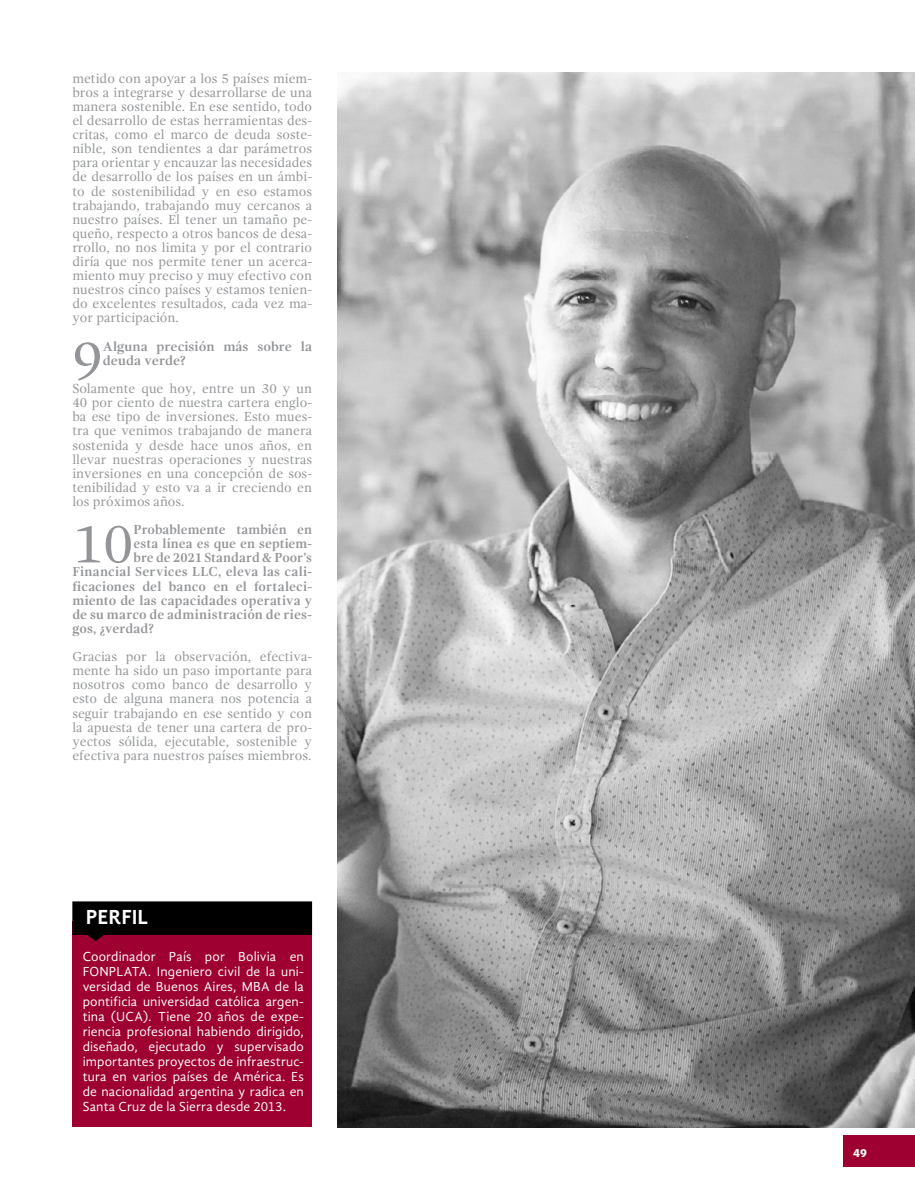
<style>
.page{position:relative;width:915px;height:1191px;background:#fff}
.page>*{position:absolute;margin:0;border:0;box-sizing:border-box;transform-origin:0 0}
.t1{font:55.65px "Gandhi Serif";color:#939598}
.t2{font:700 21px "Gandhi Sans";color:#fff}
.t3{font:13.5px/14.1px "Gandhi Serif";color:#939598;text-align:justify}
.t4{font:13.5px/15px "Gandhi Sans";letter-spacing:.01em;color:#fff;text-align:justify}
.t5{font:700 13.5px/14.1px "Gandhi Serif";letter-spacing:.005em;color:#939598}
.t6{font:700 12px "Amplitude";color:#fff}
</style>
<div class="page">
<img style="left:337px;top:72px;width:577px;height:1055px">
<div style="left:72px;top:921px;width:240px;height:206px;background:#9e0032"></div>
<svg style="left:72px;top:901px;width:240px;height:40px;background:#1a020a"></svg>
<div style="left:843px;top:1135px;width:71px;height:32px;background:#9e0032"></div>
<p class="t3" style="left:72px;top:71px;width:241px">metido con apoyar a los 5 países miem&shy;bros a integrarse y desarrollarse de una manera sostenible. En ese sentido, todo el desarrollo de estas herramientas des&shy;critas, como el marco de deuda soste&shy;nible, son tendientes a dar parámetros para orientar y encauzar las necesidades de desarrollo de los países en un ámbi&shy;to de sostenibilidad y en eso estamos trabajando, trabajando muy cercanos a nuestro países. El tener un tamaño pe&shy;queño, respecto a otros bancos de desa&shy;rrollo, no nos limita y por el contrario diría que nos permite tener un acerca&shy;miento muy preciso y muy efectivo con nuestros cinco países y estamos tenien&shy;do excelentes resultados, cada vez ma&shy;yor participación.</p>
<h1 class="t1" style="left:72px;top:329px;width:32px">9</h1>
<p class="t5" style="left:103px;top:339px;width:210px">Alguna precisión más sobre la deuda verde?</p>
<p class="t3" style="left:72px;top:381px;width:241px">Solamente que hoy, entre un 30 y un 40 por ciento de nuestra cartera englo&shy;ba ese tipo de inversiones. Esto mues&shy;tra que venimos trabajando de manera sostenida y desde hace unos años, en llevar nuestras operaciones y nuestras inversiones en una concepción de sos&shy;tenibilidad y esto va a ir creciendo en los próximos años.</p>
<h1 class="t1" style="left:72px;top:512px;width:63px">10</h1>
<p class="t5" style="left:133px;top:522px;width:180px">Probablemente también en</p>
<p class="t5" style="left:133px;top:536px;width:180px">esta línea es que en septiem-</p>
<p class="t5" style="left:133px;top:551px;width:180px">bre de 2021 Standard &amp; Poor’s</p>
<p class="t5" style="left:72px;top:565px;width:241px">Financial Services LLC, eleva las cali-</p>
<p class="t5" style="left:72px;top:579px;width:241px">ficaciones del banco en el fortaleci-</p>
<p class="t5" style="left:72px;top:593px;width:241px">miento de las capacidades operativa y</p>
<p class="t5" style="left:72px;top:607px;width:241px">de su marco de administración de ries-</p>
<p class="t5" style="left:72px;top:621px;width:83px">gos, ¿verdad?</p>
<p class="t3" style="left:72px;top:649px;width:241px">Gracias por la observación, efectiva&shy;mente ha sido un paso importante para nosotros como banco de desarrollo y esto de alguna manera nos potencia a seguir trabajando en ese sentido y con la apuesta de tener una cartera de pro&shy;yectos sólida, ejecutable, sostenible y efectiva para nuestros países miembros.</p>
<h2 class="t2" style="left:86px;top:904px;width:64px">PERFIL</h2>
<p class="t4" style="left:83px;top:949px;width:223px">Coordinador País por Bolivia en FONPLATA. Ingeniero civil de la uni&shy;versidad de Buenos Aires, MBA de la pontificia universidad católica argen&shy;tina (UCA). Tiene 20 años de expe&shy;riencia profesional habiendo dirigido, diseñado, ejecutado y supervisado importantes proyectos de infraestruc&shy;tura en varios países de América. Es de nacionalidad argentina y radica en Santa Cruz de la Sierra desde 2013.</p>
<p class="t6" style="left:852px;top:1146px;width:15px">49</p>
</div>
